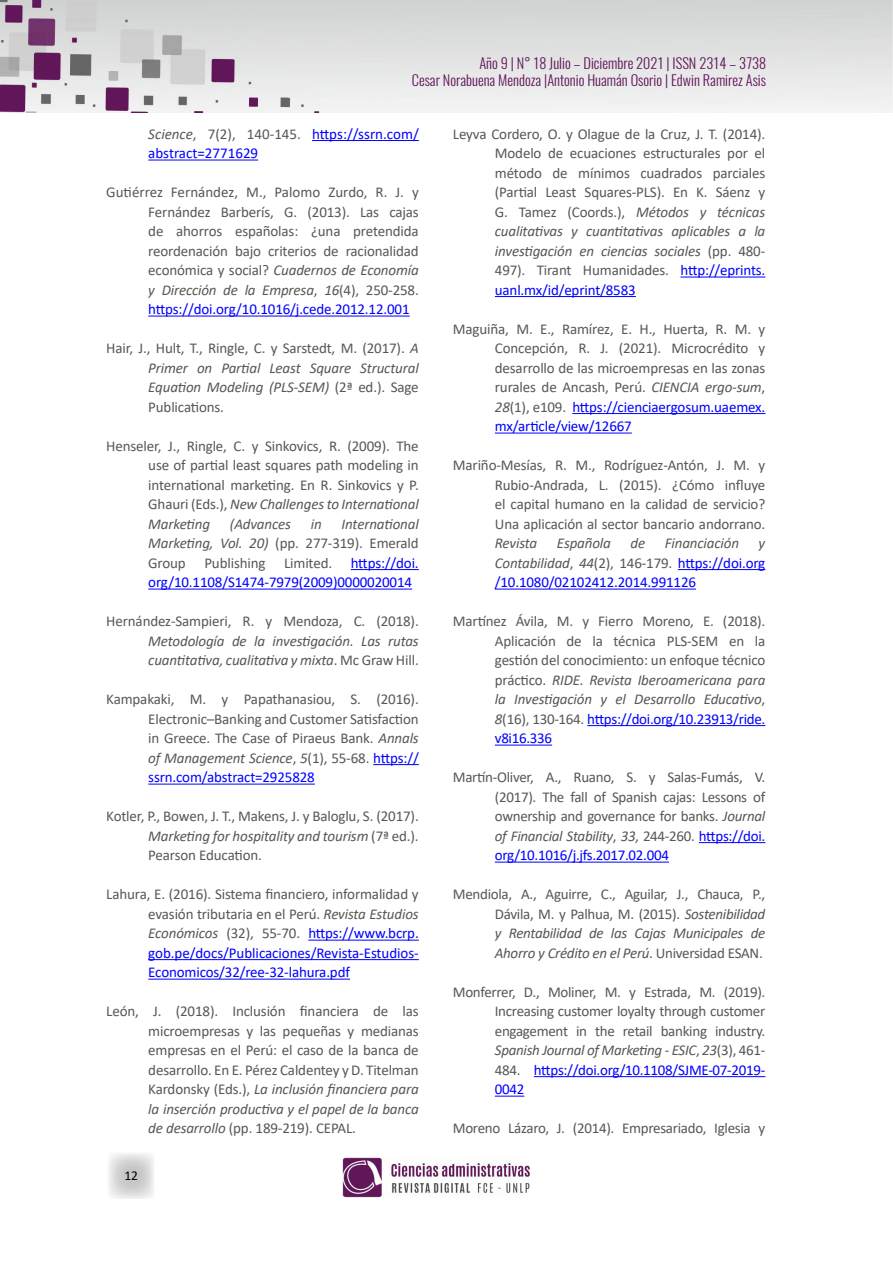
<style>
.page{position:relative;width:893px;height:1263px;background:#fff}
.page>*{position:absolute;margin:0;border:0;box-sizing:border-box;transform-origin:0 0}
.t1{font:15px/19.5px "Calibri";letter-spacing:-.01em;color:#575756;text-align:justify}
.t2{font:15px/19.5px "Calibri";letter-spacing:-.01em;color:#00f;text-align:justify}
.t3{font:italic 15px/19.5px "Calibri";letter-spacing:-.01em;color:#575756}
.t4{font:300 14.4px/17.2px "Oswald";color:#61135a;text-align:right}
.t5{font:13.5px "Calibri";color:#000}
.s1{font-style:italic;color:#575756}
.s2{color:#575756}
.s3{font-style:italic}
.s4{color:#00f}
.s5{font-style:normal}
</style>
<div class="page">
<svg style="left:109px;top:1153px;width:45px;height:46px"></svg>
<img style="left:0;top:0;width:893px;height:112px">
<img style="left:342px;top:1157px;width:187px;height:41px">
<hr style="left:312px;top:140px;width:107px;height:1px;background:#00f">
<hr style="left:148px;top:160px;width:110px;height:1px;background:#00f">
<hr style="left:148px;top:316px;width:262px;height:1px;background:#00f">
<hr style="left:351px;top:569px;width:68px;height:1px;background:#00f">
<hr style="left:148px;top:589px;width:264px;height:1px;background:#00f">
<hr style="left:373px;top:764px;width:46px;height:1px;background:#00f">
<hr style="left:148px;top:784px;width:167px;height:1px;background:#00f">
<hr style="left:308px;top:940px;width:111px;height:1px;background:#00f">
<hr style="left:148px;top:959px;width:271px;height:1px;background:#00f">
<hr style="left:148px;top:979px;width:202px;height:1px;background:#00f">
<hr style="left:680px;top:277px;width:85px;height:1px;background:#00f">
<hr style="left:495px;top:296px;width:141px;height:1px;background:#00f">
<hr style="left:572px;top:413px;width:193px;height:1px;background:#00f">
<hr style="left:495px;top:433px;width:137px;height:1px;background:#00f">
<hr style="left:678px;top:569px;width:87px;height:1px;background:#00f">
<hr style="left:495px;top:589px;width:201px;height:1px;background:#00f">
<hr style="left:587px;top:725px;width:178px;height:1px;background:#00f">
<hr style="left:495px;top:745px;width:57px;height:1px;background:#00f">
<hr style="left:699px;top:842px;width:66px;height:1px;background:#00f">
<hr style="left:495px;top:862px;width:174px;height:1px;background:#00f">
<hr style="left:534px;top:1076px;width:231px;height:1px;background:#00f">
<svg style="left:495px;top:1096px;width:29px;height:1px"></svg>
<p class="t4" style="left:412px;top:52px;width:356px">Año 9 | N° 18 Julio – Diciembre 2021 | ISSN 2314 – 3738<br>Cesar Norabuena Mendoza |Antonio Huamán Osorio | Edwin Ramirez Asis</p>
<p class="t2" style="left:148px;top:124px;width:272px"><span class="s1">Science</span><span class="s2">, 7(2), 140-145.</span> https://ssrn.com/ abstract=2771629</p>
<p class="t1" style="left:148px;top:182px;width:272px;text-indent:-42px">Gutiérrez Fernández, M., Palomo Zurdo, R. J. y Fernández Barberís, G. (2013). Las cajas de ahorros españolas: ¿una pretendida reordenación bajo criterios de racionalidad económica y social? <span class="s3">Cuadernos de Economía y Dirección de la Empresa</span>, <span class="s3">16</span>(4), 250-258. <span class="s4">https://doi.org/10.1016/j.cede.2012.12.001</span></p>
<p class="t1" style="left:148px;top:338px;width:272px;text-indent:-42px">Hair, J., Hult, T., Ringle, C. y Sarstedt, M. (2017). <span class="s3">A Primer on Partial Least Square Structural Equation Modeling (PLS-SEM)</span> (2ª ed.). Sage Publications.</p>
<p class="t1" style="left:148px;top:436px;width:272px;text-indent:-42px">Henseler, J., Ringle, C. y Sinkovics, R. (2009). The use of partial least squares path modeling in international marketing. En R. Sinkovics y P.<br>Ghauri (Eds.), <span class="s3">New Challenges to International Marketing</span></p>
<p class="t1" style="left:495px;top:124px;width:272px;text-indent:-42px">Leyva Cordero, O. y Olague de la Cruz, J. T. (2014).<br>Modelo de ecuaciones estructurales por el método de mínimos cuadrados parciales (Partial Least Squares-PLS). En K. Sáenz y G. Tamez (Coords.), <span class="s3">Métodos y técnicas cualitativas y cuantitativas aplicables a la investigación en ciencias sociales</span> (pp. 480- 497). Tirant Humanidades. <span class="s4">http://eprints. uanl.mx/id/eprint/8583</span></p>
<p class="t1" style="left:495px;top:319px;width:272px;text-indent:-42px">Maguiña, M. E., Ramírez, E. H., Huerta, R. M. y Concepción, R. J. (2021). Microcrédito y desarrollo de las microempresas en las zonas rurales de Ancash, Perú. <span class="s3">CIENCIA ergo-sum</span>, <span class="s3">28</span>(1), e109. <span class="s4">https://cienciaergosum.uaemex. mx/article/view/12667</span></p>
<p class="t1" style="left:495px;top:455px;width:272px;text-indent:-42px">Mariño-Mesías, R. M., Rodríguez-Antón, J. M. y Rubio-Andrada, L. (2015). ¿Cómo influye el capital humano en la calidad de servicio?<br>Una aplicación al sector bancario andorrano.</p>
<p class="t3" style="left:495px;top:533px;width:44px">Revista</p>
<p class="t3" style="left:557px;top:533px;width:56px">Española</p>
<p class="t3" style="left:630px;top:533px;width:16px">de</p>
<p class="t3" style="left:665px;top:533px;width:76px">Financiación</p>
<p class="t3" style="left:230px;top:513px;width:62px">(Advances</p>
<p class="t3" style="left:311px;top:513px;width:12px">in</p>
<p class="t2" style="left:148px;top:514px;width:272px;text-indent:193px"><span class="s1">International Marketing, Vol. 20)</span> <span class="s2">(pp. 277-319). Emerald Group Publishing Limited.</span> https://doi. org/10.1108/S1474-7979(2009)0000020014</p>
<p class="t1" style="left:106px;top:611px;width:314px">Hernández-Sampieri, R. y Mendoza, C. (2018).</p>
<p class="t3" style="left:148px;top:630px;width:272px">Metodología de la investigación. Las rutas cuantitativa, cualitativa y mixta<span class="s5">. Mc Graw Hill.</span></p>
<p class="t1" style="left:148px;top:689px;width:272px;text-indent:-42px">Kampakaki, M. y Papathanasiou, S. (2016).<br>Electronic–Banking and Customer Satisfaction in Greece. The Case of Piraeus Bank. <span class="s3">Annals of Management Science</span>, <span class="s3">5</span>(1), 55-68. <span class="s4">https:// ssrn.com/abstract=2925828</span></p>
<p class="t1" style="left:148px;top:806px;width:272px;text-indent:-42px">Kotler, P., Bowen, J. T., Makens, J. y Baloglu, S. (2017).<br><span class="s3">Marketing for hospitality and tourism</span> (7ª ed.).<br>Pearson Education.</p>
<p class="t2" style="left:148px;top:884px;width:272px;text-indent:-42px"><span class="s2">Lahura, E. (2016). Sistema financiero, informalidad y evasión tributaria en el Perú.</span> <span class="s1">Revista Estudios Económicos</span> <span class="s2">(32), 55-70.</span> https://www.bcrp. gob.pe/docs/Publicaciones/Revista-Estudios-Economicos/32/ree-32-lahura.pdf</p>
<p class="t1" style="left:148px;top:1001px;width:272px;text-indent:-42px">León, J. (2018). Inclusión financiera de las microempresas y las pequeñas y medianas empresas en el Perú: el caso de la banca de desarrollo. En E. Pérez Caldentey y D. Titelman Kardonsky (Eds.), <span class="s3">La inclusión financiera para la inserción productiva y el papel de la banca de desarrollo</span> (pp. 189-219). CEPAL.</p>
<p class="t2" style="left:495px;top:533px;width:272px;text-indent:264px"><span class="s1">y Contabilidad</span><span class="s2">,</span> <span class="s1">44</span><span class="s2">(2), 146-179.</span> https://doi.org /10.1080/02102412.2014.991126</p>
<p class="t1" style="left:495px;top:611px;width:272px;text-indent:-42px">Martínez Ávila, M. y Fierro Moreno, E. (2018).<br>Aplicación de la técnica PLS-SEM en la gestión del conocimiento: un enfoque técnico práctico. <span class="s3">RIDE. Revista Iberoamericana para la Investigación y el Desarrollo Educativo</span>, <span class="s3">8</span>(16), 130-164. <span class="s4">https://doi.org/10.23913/ride. v8i16.336</span></p>
<p class="t1" style="left:495px;top:767px;width:272px;text-indent:-42px">Martín-Oliver, A., Ruano, S. y Salas-Fumás, V. (2017). The fall of Spanish cajas: Lessons of ownership and governance for banks. <span class="s3">Journal of Financial Stability</span>, <span class="s3">33</span>, 244-260. <span class="s4">https://doi. org/10.1016/j.jfs.2017.02.004</span></p>
<p class="t1" style="left:495px;top:884px;width:272px;text-indent:-42px">Mendiola, A., Aguirre, C., Aguilar, J., Chauca, P., Dávila, M. y Palhua, M. (2015). <span class="s3">Sostenibilidad y Rentabilidad de las Cajas Municipales de Ahorro y Crédito en el Perú</span>. Universidad ESAN.</p>
<p class="t1" style="left:495px;top:982px;width:272px;text-indent:-42px">Monferrer, D., Moliner, M. y Estrada, M. (2019).<br>Increasing customer loyalty through customer engagement in the retail banking industry.<br><span class="s3">Spanish Journal of Marketing - ESIC</span>, <span class="s3">23</span>(3), 461- 484. <span class="s4">https://doi.org/10.1108/SJME-07-2019- 0042</span></p>
<p class="t1" style="left:453px;top:1118px;width:314px">Moreno Lázaro, J. (2014). Empresariado, Iglesia y</p>
<p class="t5" style="left:124px;top:1166px;width:15px">12</p>
</div>
